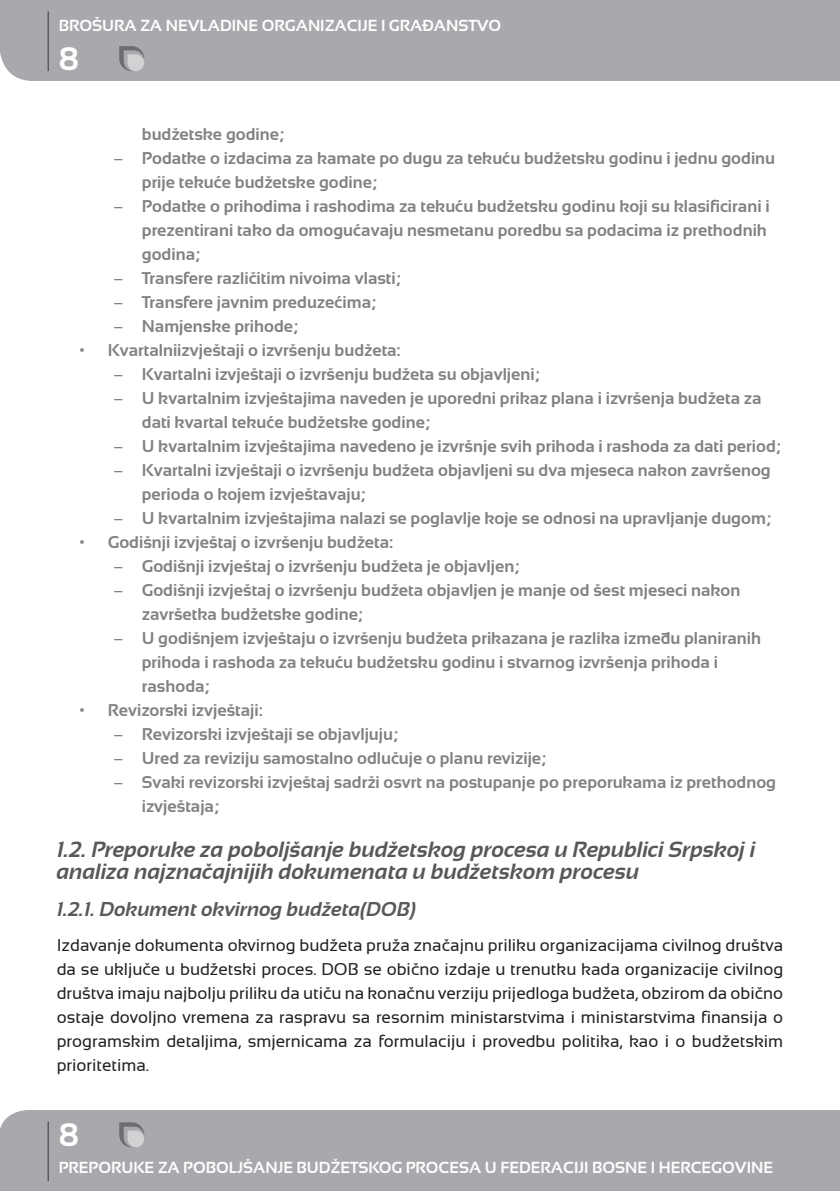
<style>
.page{position:relative;width:840px;height:1191px;background:#fff}
.page>*{position:absolute;margin:0;border:0;box-sizing:border-box;transform-origin:0 0}
.t1{font:700 32.4px "Sansation";color:#fff}
.t2{font:italic 700 22px/22px "Sansation";color:#57585a}
.t3{font:italic 700 20px "Sansation";color:#57585a}
.t4{font:700 17px/24px "Sansation";color:#808285}
.t5{font:17px/24px "Sansation";color:#231f20;text-align:justify}
.t6{font:700 16px "Sansation";color:#fff}
.s1{font-weight:400}
</style>
<div class="page">
<div style="left:0;top:1110px;width:839px;height:81px;background:#a8a9ad"></div>
<div style="left:0;top:0;width:839px;height:81px;background:#a8a9ad"></div>
<hr style="left:47px;top:11px;width:2px;height:60px;background:#57585a">
<hr style="left:47px;top:1121px;width:2px;height:60px;background:#57585a">
<svg style="left:119px;top:46px;width:25px;height:25px"></svg>
<svg style="left:119px;top:1122px;width:25px;height:25px"></svg>
<p class="t6" style="left:59px;top:16px;width:444px">Brošura za nevladine organizacije i građanstvo</p>
<h1 class="t1" style="left:59px;top:40px;width:22px">8</h1>
<p class="t4" style="left:142px;top:122px;width:144px">budžetske godine;</p>
<p class="t4" style="left:142px;top:146px;width:634px;text-indent:-28px"><span class="s1">–</span> Podatke o izdacima za kamate po dugu za tekuću budžetsku godinu i jednu godinu prije tekuće budžetske godine;</p>
<p class="t4" style="left:142px;top:194px;width:629px;text-indent:-28px"><span class="s1">–</span> Podatke o prihodima i rashodima za tekuću budžetsku godinu koji su klasificirani i prezentirani tako da omogućavaju nesmetanu poredbu sa podacima iz prethodnih godina;</p>
<p class="t4" style="left:113px;top:266px;width:289px"><span class="s1">–</span> Transfere različitim nivoima vlasti;</p>
<p class="t4" style="left:113px;top:290px;width:264px"><span class="s1">–</span> Transfere javnim preduzećima;</p>
<p class="t4" style="left:113px;top:314px;width:186px"><span class="s1">–</span> Namjenske prihode;</p>
<p class="t4" style="left:79px;top:338px;width:322px">• Kvartalniizvještaji o izvršenju budžeta:</p>
<p class="t4" style="left:113px;top:362px;width:427px"><span class="s1">–</span> Kvartalni izvještaji o izvršenju budžeta su objavljeni;</p>
<p class="t4" style="left:142px;top:386px;width:621px;text-indent:-28px"><span class="s1">–</span> U kvartalnim izvještajima naveden je uporedni prikaz plana i izvršenja budžeta za dati kvartal tekuće budžetske godine;</p>
<p class="t4" style="left:113px;top:434px;width:668px"><span class="s1">–</span> U kvartalnim izvještajima navedeno je izvršnje svih prihoda i rashoda za dati period;</p>
<p class="t4" style="left:142px;top:458px;width:630px;text-indent:-28px"><span class="s1">–</span> Kvartalni izvještaji o izvršenju budžeta objavljeni su dva mjeseca nakon završenog perioda o kojem izvještavaju;</p>
<p class="t4" style="left:113px;top:506px;width:658px"><span class="s1">–</span> U kvartalnim izvještajima nalazi se poglavlje koje se odnosi na upravljanje dugom;</p>
<p class="t4" style="left:79px;top:530px;width:315px">• Godišnji izvještaj o izvršenju budžeta:</p>
<p class="t4" style="left:113px;top:554px;width:407px"><span class="s1">–</span> Godišnji izvještaj o izvršenju budžeta je objavljen;</p>
<p class="t4" style="left:142px;top:578px;width:599px;text-indent:-28px"><span class="s1">–</span> Godišnji izvještaj o izvršenju budžeta objavljen je manje od šest mjeseci nakon završetka budžetske godine;</p>
<p class="t4" style="left:142px;top:626px;width:620px;text-indent:-28px"><span class="s1">–</span> U godišnjem izvještaju o izvršenju budžeta prikazana je razlika između planiranih prihoda i rashoda za tekuću budžetsku godinu i stvarnog izvršenja prihoda i rashoda;</p>
<p class="t4" style="left:79px;top:698px;width:185px">• Revizorski izvještaji:</p>
<p class="t4" style="left:113px;top:722px;width:286px"><span class="s1">–</span> Revizorski izvještaji se objavljuju;</p>
<p class="t4" style="left:113px;top:746px;width:434px"><span class="s1">–</span> Ured za reviziju samostalno odlučuje o planu revizije;</p>
<p class="t4" style="left:142px;top:770px;width:635px;text-indent:-28px"><span class="s1">–</span> Svaki revizorski izvještaj sadrži osvrt na postupanje po preporukama iz prethodnog izvještaja;</p>
<p class="t2" style="left:57px;top:838px;width:700px">1.2. Preporuke za poboljšanje budžetskog procesa u Republici Srpskoj i analiza najznačajnijih dokumenata u budžetskom procesu</p>
<p class="t3" style="left:57px;top:898px;width:361px">1.2.1. Dokument okvirnog budžeta(DOB)</p>
<p class="t5" style="left:57px;top:933px;width:727px">Izdavanje dokumenta okvirnog budžeta pruža značajnu priliku organizacijama civilnog društva da se uključe u budžetski proces. DOB se obično izdaje u trenutku kada organizacije civilnog društva imaju najbolju priliku da utiču na konačnu verziju prijedloga budžeta, obzirom da obično ostaje dovoljno vremena za raspravu sa resornim ministarstvima i ministarstvima finansija o programskim detaljima, smjernicama za formulaciju i provedbu politika, kao i o budžetskim prioritetima.</p>
<h1 class="t1" style="left:59px;top:1116px;width:22px">8</h1>
<p class="t6" style="left:59px;top:1158px;width:715px">Preporuke za poboljšanje budžetskog procesa u Federaciji Bosne i Hercegovine</p>
</div>
